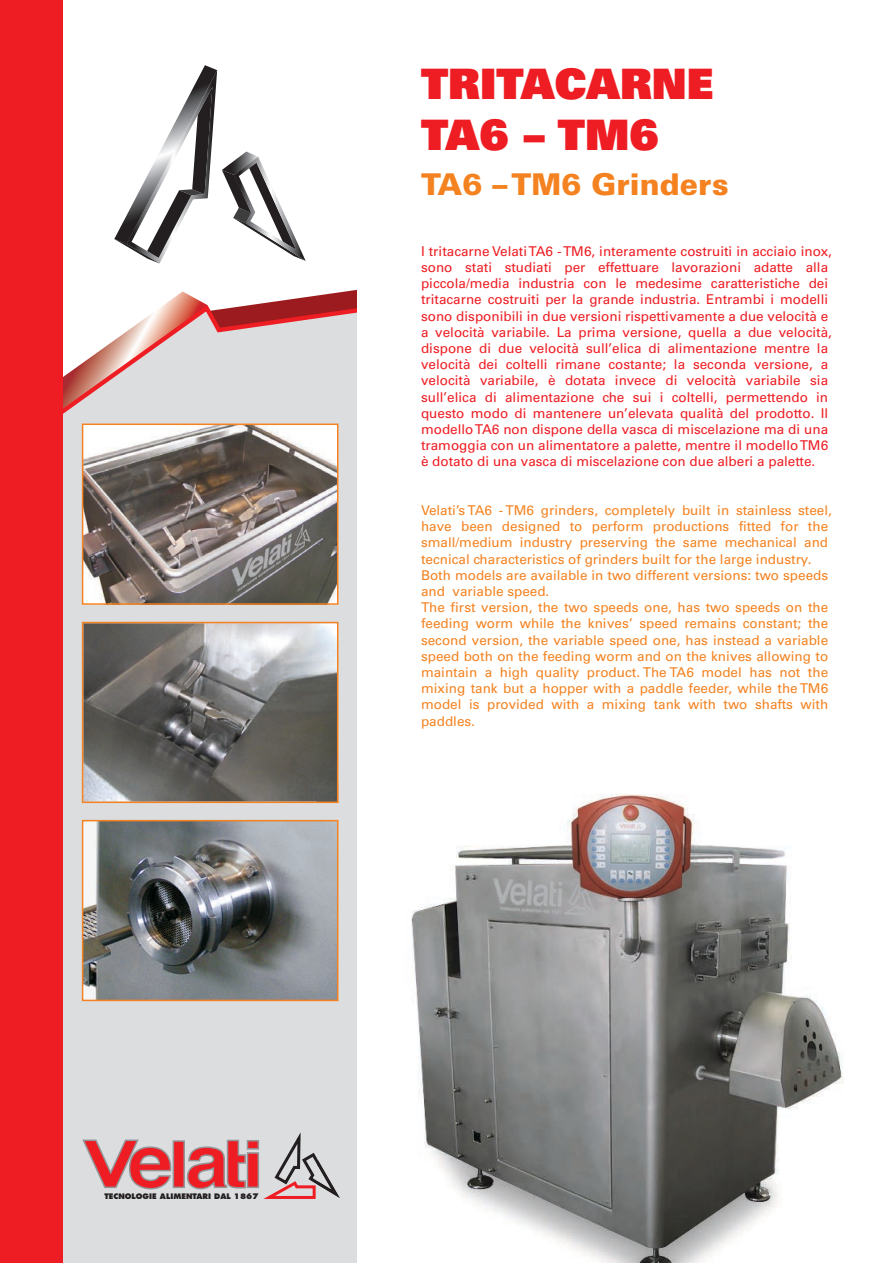
<style>
.page{position:relative;width:893px;height:1263px;background:#fff}
.page>*{position:absolute;margin:0;border:0;box-sizing:border-box;transform-origin:0 0}
.t1{font:900 42px/50.4px "Univers";color:#ee1d23}
.t2{font:900 30px "Univers";color:#f58220}
.t3{font:13.5px/16.2px "Univers";color:#ee1d23}
.t4{font:13.5px/16.2px "Univers";color:#f58220}
.t5{font:800 7.5px "Futura";color:#231f20}
</style>
<div class="page">
<div style="left:63px;top:419px;width:294px;height:844px;background:#dcdddf"></div>
<svg style="left:81px;top:1138px;width:91px;height:52px;background:#d88a8e"></svg>
<div style="left:173px;top:1141px;width:11px;height:46px;background:#ee1d23"></div>
<div style="left:173px;top:1140px;width:12px;height:48px;border:2px solid #939598"></div>
<svg style="left:186px;top:1126px;width:131px;height:74px;background:#d1a5a8"></svg>
<svg style="left:114px;top:65px;width:192px;height:199px"></svg>
<svg style="left:63px;top:290px;width:294px;height:129px"></svg>
<div style="left:0;top:0;width:63px;height:1263px;background:#ee1d23"></div>
<img style="left:85px;top:426px;width:250px;height:176px">
<div style="left:82px;top:423px;width:256px;height:182px;border:2px solid #f58220"></div>
<svg style="left:82px;top:622px;width:256px;height:181px;background:#7b7874"></svg>
<img style="left:317px;top:782px;width:526px;height:481px">
<img style="left:317px;top:1159px;width:23px;height:39px">
<img style="left:317px;top:782px;width:21px;height:21px">
<img style="left:85px;top:823px;width:250px;height:175px">
<div style="left:82px;top:820px;width:256px;height:181px;border:2px solid #f58220"></div>
<h1 class="t1" style="left:421px;top:58px;width:294px">TRITACARNE<br>TA6 – TM6</h1>
<h2 class="t2" style="left:421px;top:166px;width:309px">TA6 – TM6 Grinders</h2>
<p class="t3" style="left:421px;top:243px;width:412px">I tritacarne Velati TA6 - TM6, interamente costruiti in acciaio inox, sono stati studiati per effettuare lavorazioni adatte alla piccola/media industria con le medesime caratteristiche dei tritacarne costruiti per la grande industria. Entrambi i modelli sono disponibili in due versioni rispettivamente a due velocità e a velocità variabile. La prima versione, quella a due velocità, dispone di due velocità sull’elica di alimentazione mentre la velocità dei coltelli rimane costante; la seconda versione, a velocità variabile, è dotata invece di velocità variabile sia sull’elica di alimentazione che sui i coltelli, permettendo in questo modo di mantenere un’elevata qualità del prodotto. Il modello TA6 non dispone della vasca di miscelazione ma di una tramoggia con un alimentatore a palette, mentre il modello TM6 è dotato di una vasca di miscelazione con due alberi a palette.</p>
<p class="t4" style="left:421px;top:502px;width:412px">Velati’s TA6 - TM6 grinders, completely built in stainless steel, have been designed to perform productions fitted for the small/medium industry preserving the same mechanical and tecnical characteristics of grinders built for the large industry.<br>Both models are available in two different versions: two speeds and variable speed.<br>The first version, the two speeds one, has two speeds on the feeding worm while the knives’ speed remains constant; the second version, the variable speed one, has instead a variable speed both on the feeding worm and on the knives allowing to maintain a high quality product. The TA6 model has not the mixing tank but a hopper with a paddle feeder, while the TM6 model is provided with a mixing tank with two shafts with paddles.</p>
<p class="t5" style="left:104px;top:1191px;width:156px">TECNOLOGIE ALIMENTARI DAL 1867</p>
</div>
